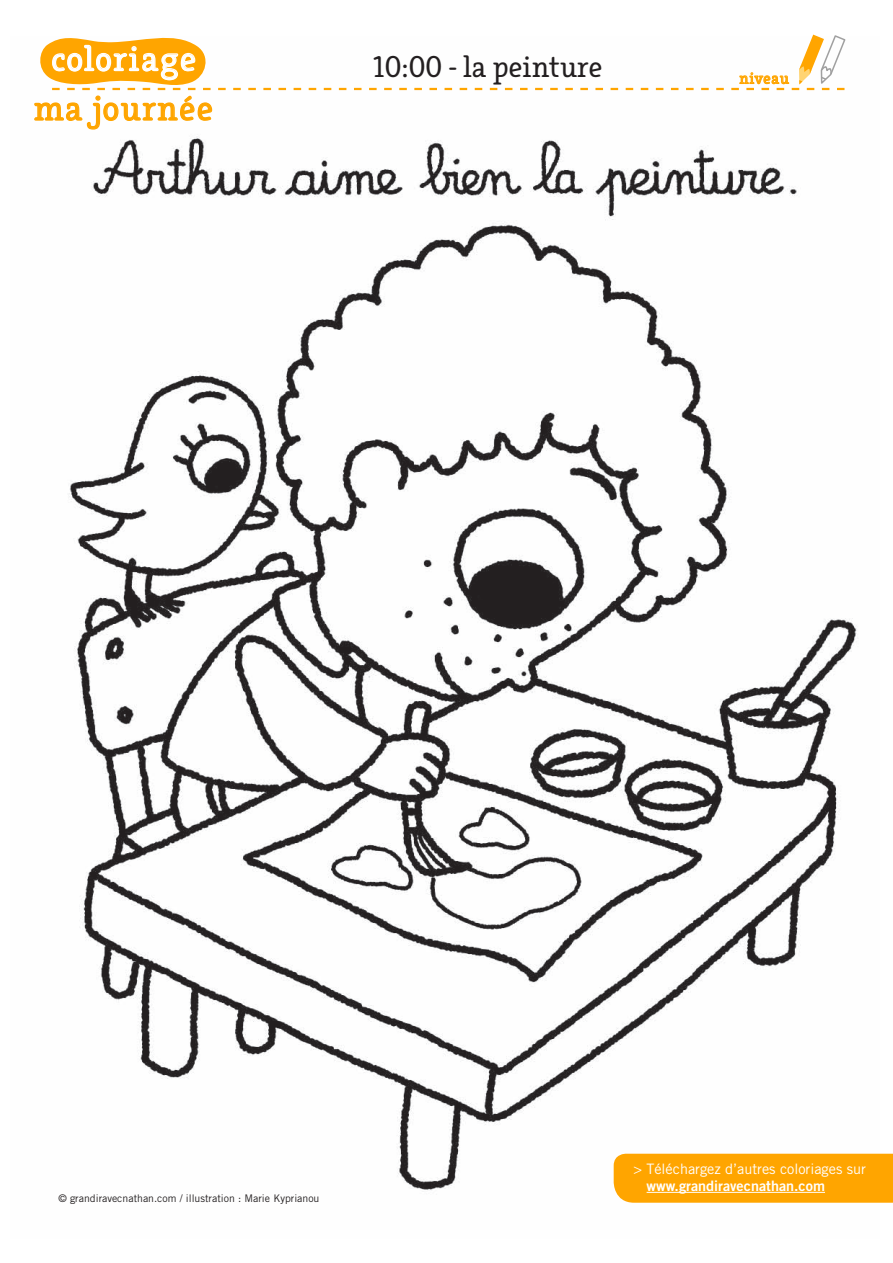
<style>
.page{position:relative;width:893px;height:1263px;background:#fff}
.page>*{position:absolute;margin:0;border:0;box-sizing:border-box;transform-origin:0 0}
.t1{font:33px "Mandala";letter-spacing:.05em;color:#fff}
.t2{font:33px "Mandala";letter-spacing:.05em;color:#ffa500}
.t3{font:28.5px "Mandala";color:#231f20}
.t4{font:15px "Mandala";letter-spacing:.05em;color:#ffa500}
.t5{font:14.4px "Trade Gothic";color:#fff}
.t6{font:14.4px "Trade Gothic Bold Two";color:#fff}
.t7{font:10.5px "Trade Gothic";color:#231f20}
</style>
<div class="page">
<img style="left:69px;top:137px;width:810px;height:1054px">
<div style="left:614px;top:1154px;width:279px;height:49px;background:#ffa500"></div>
<hr style="left:647px;top:1192px;width:178px;height:1px;background:#fff">
<svg style="left:34px;top:34px;width:812px;height:96px"></svg>
<h1 class="t1" style="left:51px;top:39px;width:146px">coloriage</h1>
<h1 class="t2" style="left:34px;top:88px;width:180px">ma journée</h1>
<h2 class="t3" style="left:373px;top:49px;width:231px">10:00 - la peinture</h2>
<h3 class="t4" style="left:739px;top:69px;width:51px">niveau</h3>
<p class="t7" style="left:58px;top:1192px;width:262px">© grandiravecnathan.com / illustration : Marie Kyprianou</p>
<h3 class="t5" style="left:633px;top:1160px;width:234px">&gt; Téléchargez d’autres coloriages sur</h3>
<h3 class="t6" style="left:647px;top:1177px;width:180px">www.grandiravecnathan.com</h3>
</div>
